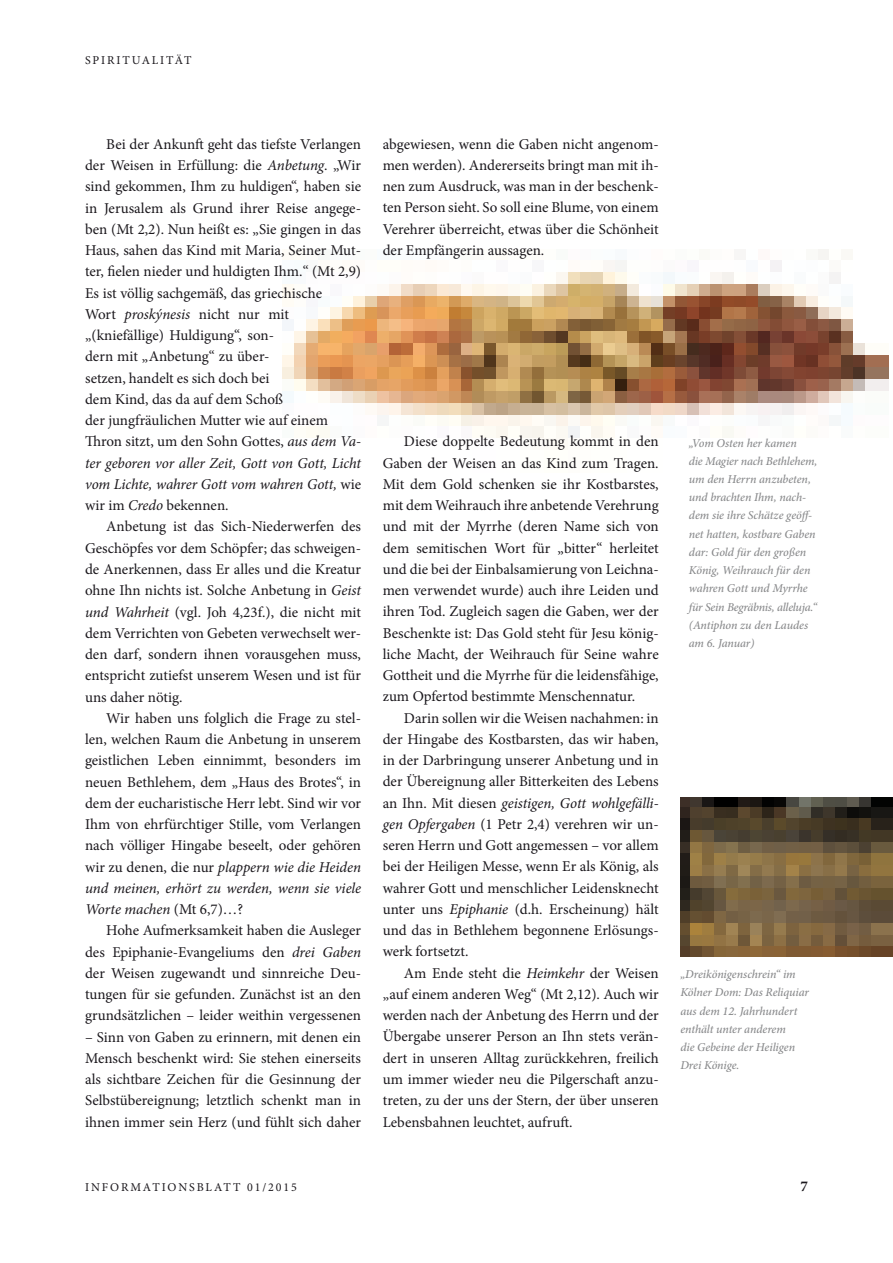
<style>
.page{position:relative;width:893px;height:1263px;background:#fff}
.page>*{position:absolute;margin:0;border:0;box-sizing:border-box;transform-origin:0 0}
.t1{font:15px/21.3px "Minion Pro";color:#1a171c;text-align:justify}
.t2{font:700 15px "Minion Pro";color:#1a171c}
.t3{font:italic 500 12px/18.3px "Minion Pro";letter-spacing:-.01em;color:#87888a}
.t4{font:12px "Minion Pro";letter-spacing:.16em;color:#1a171c}
.s1{font-style:italic}
</style>
<div class="page">
<img style="left:282px;top:250px;width:606px;height:188px">
<img style="left:680px;top:797px;width:213px;height:160px">
<p class="t4" style="left:85px;top:52px;width:108px">SPIRITUALITÄT</p>
<p class="t1" style="left:85px;top:133px;width:278px;text-align:left;text-indent:21px">Bei der Ankunft geht das tiefste Verlangen der Weisen in Erfüllung: die <span class="s1">Anbetung</span>. „Wir sind gekommen, Ihm zu huldigen“, haben sie in Jerusalem als Grund ihrer Reise angege&shy;ben (Mt 2,2). Nun heißt es: „Sie gingen in das Haus, sahen das Kind mit Maria, Seiner Mut&shy;ter, fielen nieder und huldigten Ihm.“ (Mt 2,9)<br>Es ist völlig sachgemäß, das griechische<br>Wort <span class="s1">proskýnesis</span> nicht nur mit „(kniefällige) Huldigung“, son-<br>dern mit „Anbetung“ zu über-<br>setzen, handelt es sich doch bei<br>dem Kind, das da auf dem Schoß<br>der jungfräulichen Mutter wie auf einem Thron sitzt, um den Sohn Gottes, <span class="s1">aus dem Va&shy;ter geboren vor aller Zeit, Gott von Gott, Licht vom Lichte, wahrer Gott vom wahren Gott,</span> wie wir im <span class="s1">Credo</span> bekennen.</p>
<p class="t1" style="left:85px;top:516px;width:278px;text-indent:21px">Anbetung ist das Sich-Niederwerfen des Geschöpfes vor dem Schöpfer; das schweigen&shy;de Anerkennen, dass Er alles und die Kreatur ohne Ihn nichts ist. Solche Anbetung in <span class="s1">Geist und Wahrheit</span> (vgl. Joh 4,23f.), die nicht mit dem Verrichten von Gebeten verwechselt wer&shy;den darf, sondern ihnen vorausgehen muss, entspricht zutiefst unserem Wesen und ist für uns daher nötig.</p>
<p class="t1" style="left:85px;top:707px;width:278px;text-indent:21px">Wir haben uns folglich die Frage zu stel&shy;len, welchen Raum die Anbetung in unserem geistlichen Leben einnimmt, besonders im neuen Bethlehem, dem „Haus des Brotes“, in dem der eucharistische Herr lebt. Sind wir vor Ihm von ehrfürchtiger Stille, vom Verlangen nach völliger Hingabe beseelt, oder gehören wir zu denen, die nur <span class="s1">plappern wie die Heiden und meinen, erhört zu werden, wenn sie viele Worte machen</span> (Mt 6,7)…?</p>
<p class="t1" style="left:85px;top:920px;width:278px;text-indent:21px">Hohe Aufmerksamkeit haben die Ausleger des Epiphanie-Evangeliums den <span class="s1">drei Gaben </span>der Weisen zugewandt und sinnreiche Deu&shy;tungen für sie gefunden. Zunächst ist an den grundsätzlichen – leider weithin vergessenen</p>
<p class="t1" style="left:85px;top:1026px;width:278px">– Sinn von Gaben zu erinnern, mit denen ein Mensch beschenkt wird: Sie stehen einerseits als sichtbare Zeichen für die Gesinnung der Selbstübereignung; letztlich schenkt man in ihnen immer sein Herz (und fühlt sich daher</p>
<p class="t1" style="left:383px;top:133px;width:278px">abgewiesen, wenn die Gaben nicht angenom&shy;men werden). Andererseits bringt man mit ih&shy;nen zum Ausdruck, was man in der beschenk&shy;ten Person sieht. So soll eine Blume, von einem Verehrer überreicht, etwas über die Schönheit der Empfängerin aussagen.</p>
<p class="t1" style="left:383px;top:431px;width:278px;text-indent:21px">Diese doppelte Bedeutung kommt in den Gaben der Weisen an das Kind zum Tragen.<br>Mit dem Gold schenken sie ihr Kostbarstes, mit dem Weihrauch ihre anbetende Verehrung und mit der Myrrhe (deren Name sich von dem semitischen Wort für „bitter“ herleitet und die bei der Einbalsamierung von Leichna&shy;men verwendet wurde) auch ihre Leiden und ihren Tod. Zugleich sagen die Gaben, wer der Beschenkte ist: Das Gold steht für Jesu könig&shy;liche Macht, der Weihrauch für Seine wahre Gottheit und die Myrrhe für die leidensfähige, zum Opfertod bestimmte Menschennatur.</p>
<p class="t1" style="left:383px;top:707px;width:278px;text-indent:21px">Darin sollen wir die Weisen nachahmen: in der Hingabe des Kostbarsten, das wir haben, in der Darbringung unserer Anbetung und in der Übereignung aller Bitterkeiten des Lebens an Ihn. Mit diesen <span class="s1">geistigen, Gott wohlgefälli&shy;gen Opfergaben</span> (1 Petr 2,4) verehren wir un&shy;seren Herrn und Gott angemessen – vor allem bei der Heiligen Messe, wenn Er als König, als wahrer Gott und menschlicher Leidensknecht unter uns <span class="s1">Epiphanie</span> (d.h. Erscheinung) hält und das in Bethlehem begonnene Erlösungs&shy;werk fortsetzt.</p>
<p class="t1" style="left:383px;top:962px;width:278px;text-indent:21px">Am Ende steht die <span class="s1">Heimkehr</span> der Weisen „auf einem anderen Weg“ (Mt 2,12). Auch wir werden nach der Anbetung des Herrn und der Übergabe unserer Person an Ihn stets verän&shy;dert in unseren Alltag zurückkehren, freilich um immer wieder neu die Pilgerschaft anzu&shy;treten, zu der uns der Stern, der über unseren Lebensbahnen leuchtet, aufruft.</p>
<p class="t3" style="left:689px;top:433px;width:130px">„Vom Osten her kamen<br>die Magier nach Bethlehem, um den Herrn anzubeten, und brachten Ihm, nach&shy;dem sie ihre Schätze geöff&shy;net hatten, kostbare Gaben dar: Gold für den großen<br>König, Weihrauch für den wahren Gott und Myrrhe für Sein Begräbnis, alleluja.“ (Antiphon zu den Laudes am 6. Januar)</p>
<p class="t3" style="left:680px;top:965px;width:130px">„Dreikönigenschrein“ im<br>Kölner Dom: Das Reliquiar aus dem 12. Jahrhundert enthält unter anderem<br>die Gebeine der Heiligen<br>Drei Könige.</p>
<p class="t4" style="left:85px;top:1179px;width:213px">INFORMATIONSBLATT 01/2015</p>
<p class="t2" style="left:800px;top:1175px;width:9px">7</p>
</div>
